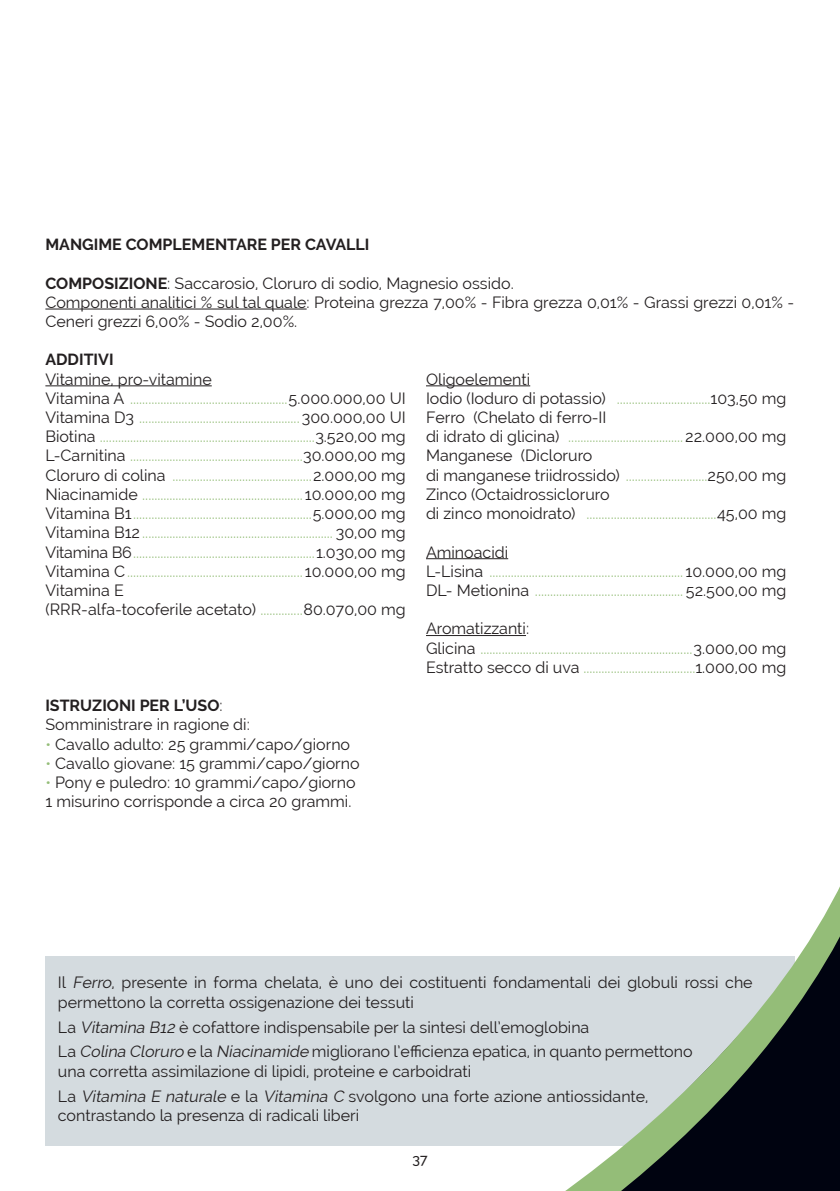
<style>
.page{position:relative;width:840px;height:1191px;background:#fff}
.page>*{position:absolute;margin:0;border:0;box-sizing:border-box;transform-origin:0 0}
.t1{font:16px/19.2px "Raleway";color:#94bd78}
.t2{font:16px/19.2px "Raleway";color:#231f20}
.t3{font:700 16px "Raleway";color:#231f20}
.t4{font:500 14px "Raleway";color:#231f20}
.s1{font-weight:700}
.s2{color:#231f20}
.s3{color:#94bd78}
.s4{font-style:italic}
</style>
<div class="page">
<div style="left:45px;top:955px;width:749px;height:190px;background:#d4dbdf"></div>
<hr style="left:45px;top:309px;width:261px;height:1px;background:#231f20">
<hr style="left:45px;top:385px;width:167px;height:1px;background:#231f20">
<hr style="left:426px;top:385px;width:104px;height:1px;background:#231f20">
<hr style="left:426px;top:558px;width:82px;height:1px;background:#231f20">
<hr style="left:426px;top:635px;width:99px;height:1px;background:#231f20">
<svg style="left:272px;top:889px;width:567px;height:302px"></svg>
<p class="t3" style="left:45px;top:235px;width:325px">MANGIME COMPLEMENTARE PER CAVALLI</p>
<p class="t2" style="left:45px;top:273px;width:750px"><span class="s1">COMPOSIZIONE</span>: Saccarosio, Cloruro di sodio, Magnesio ossido.<br>Componenti analitici % sul tal quale: Proteina grezza 7,00% - Fibra grezza 0,01% - Grassi grezzi 0,01% -<br>Ceneri grezzi 6,00% - Sodio 2,00%.</p>
<p class="t3" style="left:45px;top:351px;width:70px">ADDITIVI</p>
<p class="t1" style="left:45px;top:369px;width:362px"><span class="s2">Vitamine, pro-vitamine<br>Vitamina A</span> ....................................................<span class="s2">5.000.000,00 UI Vitamina D3</span> .....................................................<span class="s2">300.000,00 UI Biotina</span> .......................................................................<span class="s2">3.520,00 mg L-Carnitina</span> .........................................................<span class="s2">30.000,00 mg Cloruro di colina</span> ..............................................<span class="s2">2.000,00 mg Niacinamide</span> ..................................................... <span class="s2">10.000,00 mg Vitamina B1</span>...........................................................<span class="s2">5.000,00 mg Vitamina B12</span> ............................................................... <span class="s2">30,00 mg Vitamina B6</span>............................................................<span class="s2">1.030,00 mg Vitamina C</span>.......................................................... <span class="s2">10.000,00 mg Vitamina E<br>(RRR-alfa-tocoferile acetato)</span> ..............<span class="s2">80.070,00 mg</span></p>
<p class="t2" style="left:426px;top:369px;width:362px">Oligoelementi<br>Iodio (Ioduro di potassio) <span class="s3">...............................</span>103,50 mg Ferro (Chelato di ferro-II<br>di idrato di glicina) <span class="s3">......................................</span>22.000,00 mg Manganese (Dicloruro<br>di manganese triidrossido) <span class="s3">...........................</span>250,00 mg Zinco (Octaidrossicloruro<br>di zinco monoidrato) <span class="s3">...........................................</span>45,00 mg</p>
<p class="t1" style="left:426px;top:542px;width:362px"><span class="s2">Aminoacidi<br>L-Lisina</span> ................................................................ <span class="s2">10.000,00 mg<br>DL- Metionina</span> ................................................. <span class="s2">52.500,00 mg</span></p>
<p class="t1" style="left:426px;top:619px;width:362px"><span class="s2">Aromatizzanti:<br>Glicina</span> ......................................................................<span class="s2">3.000,00 mg<br>Estratto secco di uva</span> .....................................<span class="s2">1.000,00 mg</span></p>
<p class="t2" style="left:45px;top:696px;width:206px"><span class="s1">ISTRUZIONI PER L’USO</span>:<br>Somministrare in ragione di:</p>
<p class="t2" style="left:45px;top:734px;width:306px"><span class="s3">•</span> Cavallo adulto: 25 grammi/capo/giorno</p>
<p class="t2" style="left:45px;top:753px;width:315px"><span class="s3">•</span> Cavallo giovane: 15 grammi/capo/giorno</p>
<p class="t2" style="left:45px;top:772px;width:311px"><span class="s3">•</span> Pony e puledro: 10 grammi/capo/giorno<br>1 misurino corrisponde a circa 20 grammi.</p>
<p class="t2" style="left:58px;top:973px;width:696px">Il <span class="s4">Ferro</span>, presente in forma chelata, è uno dei costituenti fondamentali dei globuli rossi che permettono la corretta ossigenazione dei tessuti</p>
<p class="t2" style="left:58px;top:1014px;width:636px;line-height:24.8px">La <span class="s4">Vitamina B12</span> è cofattore indispensabile per la sintesi dell’emoglobina<br>La <span class="s4">Colina Cloruro</span> e la <span class="s4">Niacinamide</span> migliorano l’efficienza epatica, in quanto permettono</p>
<p class="t2" style="left:58px;top:1058px;width:592px;line-height:24.8px">una corretta assimilazione di lipidi, proteine e carboidrati<br>La <span class="s4">Vitamina Enaturale</span> e la <span class="s4">Vitamina C</span> svolgono una forte azione antiossidante,</p>
<p class="t2" style="left:58px;top:1105px;width:303px">contrastando la presenza di radicali liberi</p>
<p class="t4" style="left:412px;top:1151px;width:17px">37</p>
</div>
